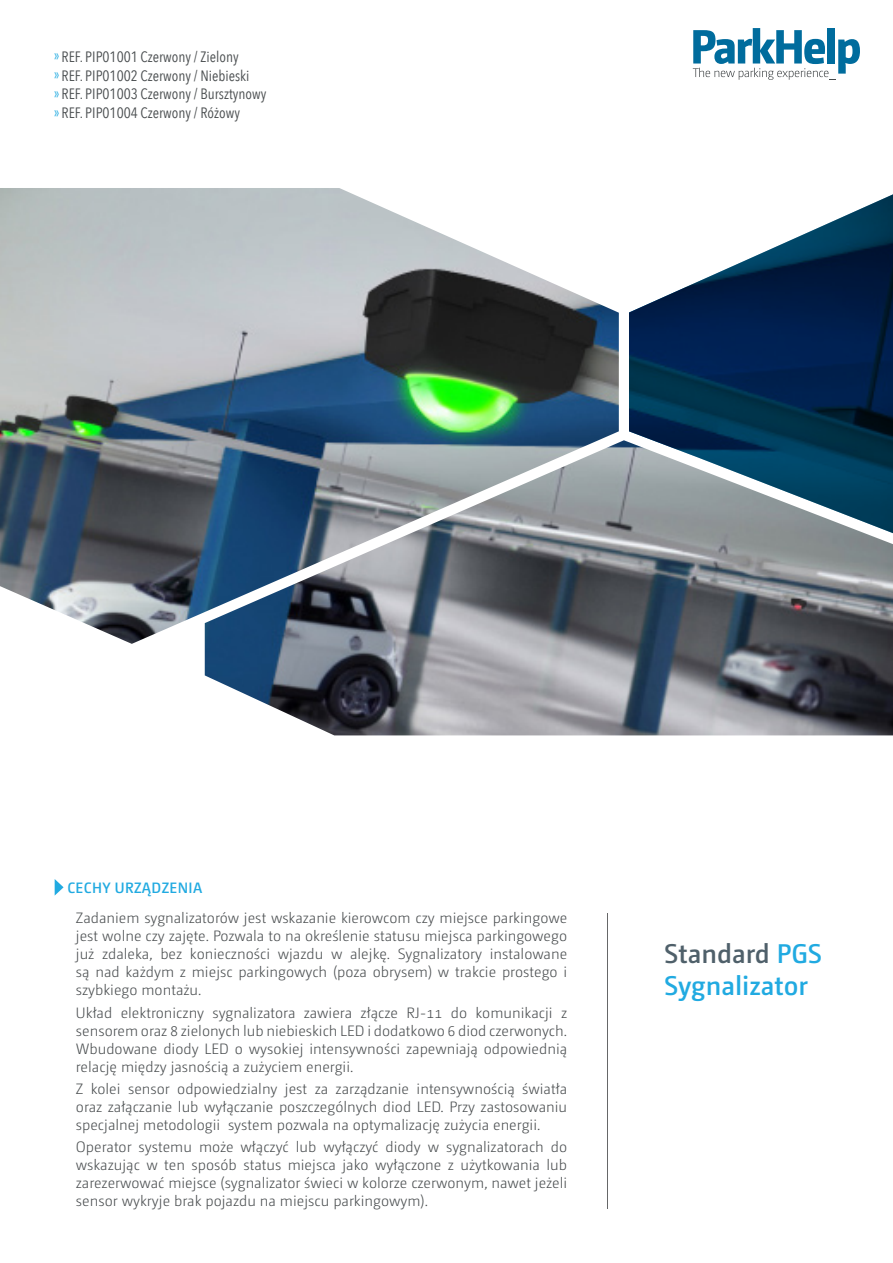
<style>
.page{position:relative;width:893px;height:1263px;background:#fff}
.page>*{position:absolute;margin:0;border:0;box-sizing:border-box;transform-origin:0 0}
._0_Titol{font:600 27px/32.4px "Camingo Dos";color:#21aae1}
._3_txt{font:300 15px/18px "Camingo Dos";color:#484c4e;text-align:justify}
._9_Ref{font:15px "Avenir Next Condensed";color:#484c4e}
._2_Titolin{font:600 15px "Camingo Dos";letter-spacing:.025em;color:#21aae1}
.s1{color:#21aae1}
.s2{color:#4f606a}
</style>
<div class="page">
<svg style="left:629px;top:194px;width:264px;height:246px"></svg>
<svg style="left:55px;top:879px;width:9px;height:16px"></svg>
<img style="left:0;top:188px;width:619px;height:456px">
<img style="left:205px;top:440px;width:688px;height:295px">
<svg style="left:693px;top:28px;width:167px;height:52px"></svg>
<hr style="left:607px;top:913px;width:1px;height:296px;background:#666768">
<p class="_9_Ref" style="left:54px;top:44px;width:186px"><span class="s1">»</span> REF. PIP01001 Czerwony / Zielony</p>
<p class="_9_Ref" style="left:54px;top:62px;width:197px"><span class="s1">»</span> REF. PIP01002 Czerwony / Niebieski</p>
<p class="_9_Ref" style="left:54px;top:81px;width:214px"><span class="s1">»</span> REF. PIP01003 Czerwony / Bursztynowy</p>
<p class="_9_Ref" style="left:54px;top:100px;width:187px"><span class="s1">»</span> REF. PIP01004 Czerwony / Różowy</p>
<p class="_2_Titolin" style="left:67px;top:878px;width:136px">CECHY URZĄDZENIA</p>
<p class="_3_txt" style="left:76px;top:909px;width:493px">Zadaniem sygnalizatorów jest wskazanie kierowcom czy miejsce parkingowe jest wolne czy zajęte. Pozwala to na określenie statusu miejsca parkingowego już zdaleka, bez konieczności wjazdu w alejkę. Sygnalizatory instalowane są nad każdym z miejsc parkingowych (poza obrysem) w trakcie prostego i szybkiego montażu.</p>
<p class="_3_txt" style="left:76px;top:1003px;width:493px">Układ elektroniczny sygnalizatora zawiera złącze RJ-11 do komunikacji z sensorem oraz 8 zielonych lub niebieskich LED i dodatkowo 6 diod czerwonych.<br>Wbudowane diody LED o wysokiej intensywności zapewniają odpowiednią relację między jasnością a zużyciem energii.</p>
<p class="_3_txt" style="left:76px;top:1080px;width:493px">Z kolei sensor odpowiedzialny jest za zarządzanie intensywnością światła oraz załączanie lub wyłączanie poszczególnych diod LED. Przy zastosowaniu specjalnej metodologii system pozwala na optymalizację zużycia energii.</p>
<p class="_3_txt" style="left:76px;top:1138px;width:493px">Operator systemu może włączyć lub wyłączyć diody w sygnalizatorach do wskazując w ten sposób status miejsca jako wyłączone z użytkowania lub zarezerwować miejsce (sygnalizator świeci w kolorze czerwonym, nawet jeżeli sensor wykryje brak pojazdu na miejscu parkingowym).</p>
<p class="_0_Titol" style="left:664px;top:937px;width:159px"><span class="s2">Standard</span> PGS<br>Sygnalizator</p>
</div>
